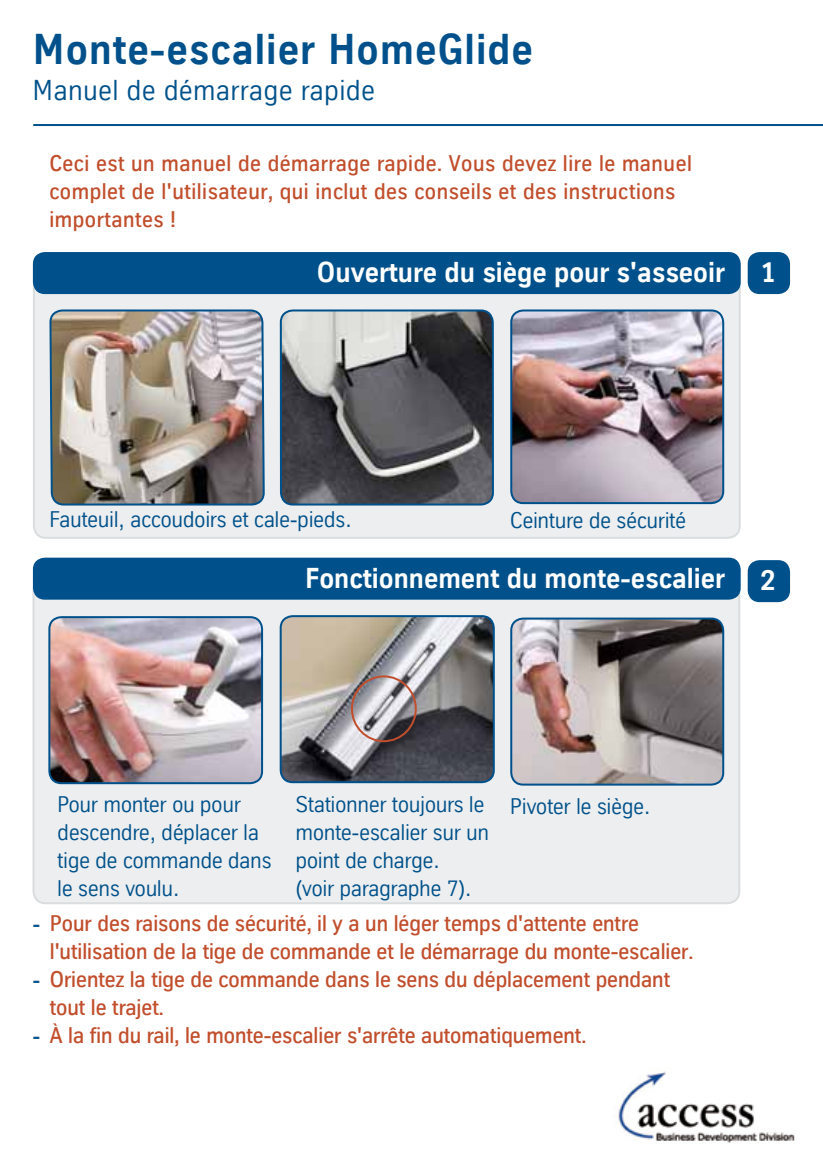
<style>
.page{position:relative;width:823px;height:1171px;background:#fff}
.page>*{position:absolute;margin:0;border:0;box-sizing:border-box;transform-origin:0 0}
.t1{font:700 42px "TK Type";letter-spacing:.025em;color:#00518b}
.t2{font:700 28px "TK Type";color:#fff}
.t3{font:28px "TK Type";letter-spacing:.025em;color:#00518b}
.t4{font:500 22px/28px "TK Type";color:#c14e2c}
.t5{font:22px/28px "TK Type";color:#00518b}
.t6{font:500 22px/28px "TK Type";letter-spacing:.025em;color:#c14e2c}
.s1{font-weight:700;font-size:20px;color:#00518b}
</style>
<div class="page">
<div style="left:34px;top:253px;width:705px;height:285px;background:#eceeef;border-radius:12px"></div>
<hr style="left:34px;top:124px;width:788px;height:2px;background:#00518b">
<div style="left:33px;top:579px;width:705px;height:324px;background:#eceeef;border-radius:12px"></div>
<img style="left:512px;top:310px;width:210px;height:193px">
<div style="left:510px;top:309px;width:213px;height:195px;border:2px solid #00518b;border-radius:12px"></div>
<img style="left:48px;top:294px;width:218px;height:610px">
<img style="left:282px;top:310px;width:210px;height:194px">
<div style="left:279px;top:309px;width:214px;height:196px;border:2px solid #00518b;border-radius:12px"></div>
<img style="left:282px;top:616px;width:211px;height:166px">
<div style="left:279px;top:615px;width:215px;height:168px;border:2px solid #00518b;border-radius:12px"></div>
<img style="left:49px;top:617px;width:213px;height:166px">
<div style="left:48px;top:616px;width:215px;height:168px;border:2px solid #00518b;border-radius:12px"></div>
<img style="left:512px;top:618px;width:210px;height:166px">
<div style="left:510px;top:617px;width:213px;height:168px;border:2px solid #00518b;border-radius:12px"></div>
<div style="left:351px;top:675px;width:65px;height:67px;border:2px solid #c14e2c;border-radius:50%"></div>
<div style="left:747px;top:252px;width:42px;height:42px;background:#00518b;border-radius:12px"></div>
<div style="left:33px;top:252px;width:707px;height:42px;background:#00518b;border-radius:12px"></div>
<div style="left:747px;top:560px;width:42px;height:42px;background:#00518b;border-radius:12px"></div>
<div style="left:33px;top:558px;width:707px;height:42px;background:#00518b;border-radius:12px"></div>
<img style="left:617px;top:1071px;width:178px;height:72px">
<h1 class="t1" style="left:33px;top:27px;width:501px">Monte-escalier HomeGlide</h1>
<p class="t3" style="left:33px;top:75px;width:343px">Manuel de démarrage rapide</p>
<p class="t6" style="left:49px;top:150px;width:643px">Ceci est un manuel de démarrage rapide. Vous devez lire le manuel complet de l'utilisateur, qui inclut des conseils et des instructions importantes !</p>
<p class="t2" style="left:317px;top:257px;width:409px">Ouverture du siège pour s'asseoir</p>
<p class="t2" style="left:759px;top:257px;width:17px">1</p>
<p class="t5" style="left:49px;top:505px;width:303px">Fauteuil, accoudoirs et cale-pieds.</p>
<p class="t5" style="left:510px;top:507px;width:177px">Ceinture de sécurité</p>
<p class="t2" style="left:305px;top:563px;width:421px">Fonctionnement du monte-escalier</p>
<p class="t2" style="left:759px;top:565px;width:17px">2</p>
<p class="t5" style="left:58px;top:791px;width:215px">Pour monter ou pour descendre, déplacer la tige de commande dans le sens voulu.</p>
<p class="t5" style="left:295px;top:791px;width:195px">Stationner toujours le monte-escalier sur un point de charge.<br>(voir paragraphe 7).</p>
<p class="t5" style="left:510px;top:792px;width:141px">Pivoter le siège.</p>
<p class="t4" style="left:50px;top:909px;width:644px;text-indent:-17px"><span class="s1">-</span> Pour des raisons de sécurité, il y a un léger temps d'attente entre l'utilisation de la tige de commande et le démarrage du monte-escalier.</p>
<p class="t4" style="left:50px;top:965px;width:621px;text-indent:-17px"><span class="s1">-</span> Orientez la tige de commande dans le sens du déplacement pendant tout le trajet.</p>
<p class="t4" style="left:33px;top:1021px;width:554px"><span class="s1">-</span> À la fin du rail, le monte-escalier s'arrête automatiquement.</p>
</div>
